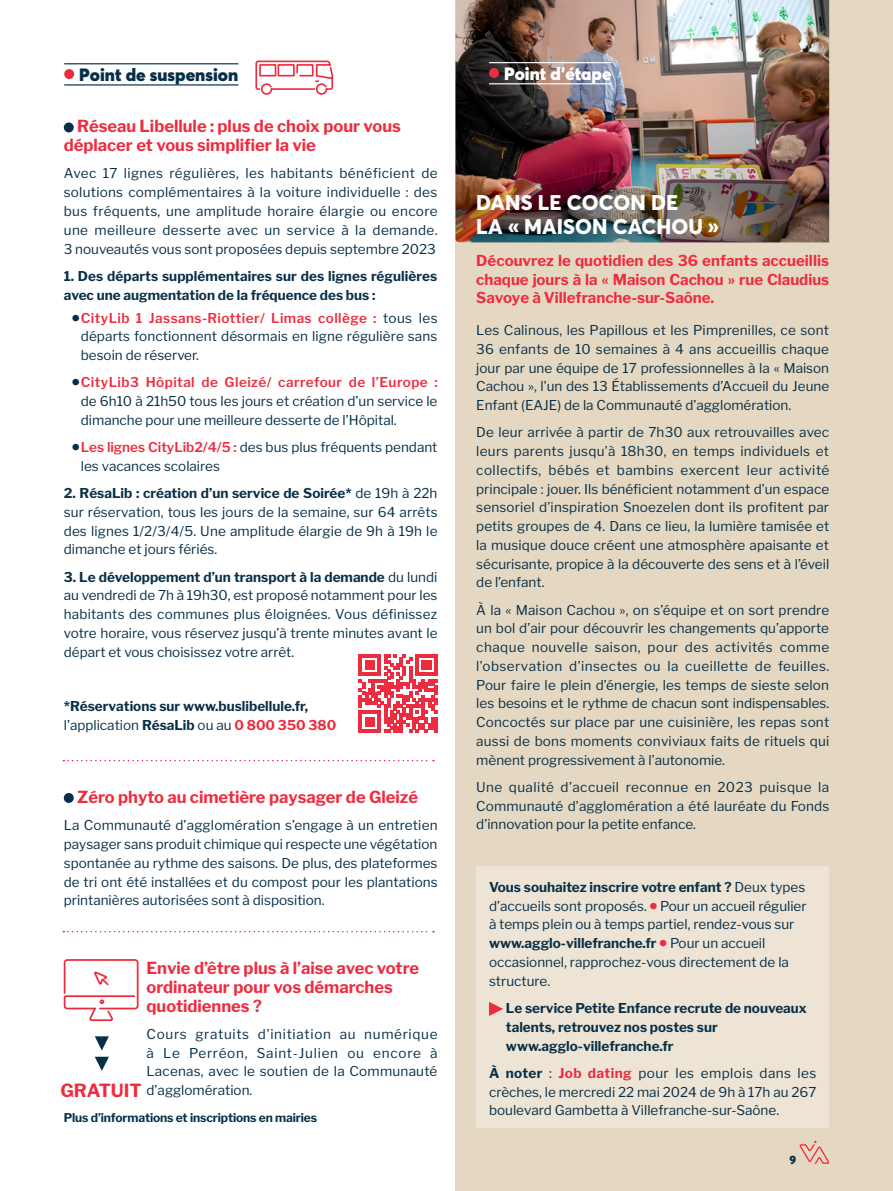
<style>
.page{position:relative;width:893px;height:1191px;background:#fff}
.page>*{position:absolute;margin:0;border:0;box-sizing:border-box;transform-origin:0 0}
.t1{font:800 21px/24px "Averta";letter-spacing:.005em;color:#fff}
.t2{font:700 18px "Libre Franklin";color:#ee2c3f}
.t3{font:900 17.55px "Averta";color:#082f48}
.t4{font:900 17.55px "Averta";color:#fff}
.t5{font:700 16.5px/18.8px "Libre Franklin";color:#ee2c3f}
.t6{font:700 15px/18.8px "Libre Franklin";color:#ee2c3f;text-align:justify}
.t7{font:13.5px/18.8px "Libre Franklin";color:#082f48;text-align:justify}
.t8{font:700 13.5px/18.8px "Libre Franklin";color:#082f48}
.t9{font:700 12px "Libre Franklin";letter-spacing:-.01em;color:#082f48}
.t10{font:900 12px "Averta";color:#082f48}
.s1{font-weight:900;font-size:21px}
.s2{font-weight:600;color:#ee2c3f}
.s3{font-weight:700}
.s4{font-weight:400}
.s5{color:#ee2c3f}
.s6{font-weight:900;font-size:21px;color:#ee2c3f}
.s7{font-weight:700;color:#ee2c3f}
</style>
<div class="page">
<div style="left:455px;top:0;width:438px;height:1191px;background:#e5d8c2"></div>
<img style="left:455px;top:0;width:374px;height:242px">
<div style="left:64px;top:122px;width:10px;height:10px;background:#082f48;border-radius:50%"></div>
<svg style="left:63px;top:931px;width:371px;height:1px"></svg>
<svg style="left:63px;top:760px;width:371px;height:1px"></svg>
<hr style="left:64px;top:63px;width:174px;height:1px;background:#082f48">
<hr style="left:64px;top:84px;width:174px;height:1px;background:#082f48">
<div style="left:64px;top:69px;width:10px;height:10px;background:#ee2c3f;border-radius:50%"></div>
<hr style="left:489px;top:62px;width:123px;height:1px;background:#fff">
<hr style="left:489px;top:83px;width:123px;height:1px;background:#fff">
<div style="left:489px;top:68px;width:10px;height:10px;background:#ee2c3f;border-radius:50%"></div>
<div style="left:476px;top:866px;width:353px;height:262px;background:#ede4d5"></div>
<svg style="left:489px;top:1002px;width:14px;height:14px"></svg>
<div style="left:64px;top:793px;width:10px;height:10px;background:#082f48;border-radius:50%"></div>
<svg style="left:63px;top:959px;width:76px;height:63px"></svg>
<svg style="left:95px;top:1036px;width:14px;height:14px"></svg>
<svg style="left:95px;top:1056px;width:14px;height:15px"></svg>
<svg style="left:359px;top:654px;width:78px;height:78px"></svg>
<svg style="left:255px;top:60px;width:79px;height:35px"></svg>
<svg style="left:799px;top:1140px;width:30px;height:24px"></svg>
<p class="t3" style="left:79px;top:63px;width:161px">Point de suspension</p>
<p class="t4" style="left:504px;top:62px;width:109px">Point d’étape</p>
<p class="t5" style="left:64px;top:117px;width:339px;text-indent:13px">Réseau Libellule : plus de choix pour vous déplacer et vous simplifier la vie</p>
<p class="t7" style="left:64px;top:164px;width:375px">Avec 17 lignes régulières, les habitants bénéficient de solutions complémentaires à la voiture individuelle : des bus fréquents, une amplitude horaire élargie ou encore une meilleure desserte avec un service à la demande.<br>3 nouveautés vous sont proposées depuis septembre 2023</p>
<p class="t8" style="left:64px;top:266px;width:375px">1. Des départs supplémentaires sur des lignes régulières avec une augmentation de la fréquence des bus :</p>
<p class="t7" style="left:81px;top:308px;width:358px;text-indent:-9px"><span class="s1">•</span><span class="s2">CityLib 1 Jassans-Riottier/ Limas collège :</span> tous les départs fonctionnent désormais en ligne régulière sans besoin de réserver.</p>
<p class="t7" style="left:81px;top:373px;width:358px;text-indent:-9px"><span class="s1">•</span><span class="s2">CityLib3 Hôpital de Gleizé/ carrefour de l’Europe : </span>de 6h10 à 21h50 tous les jours et création d’un service le dimanche pour une meilleure desserte de l’Hôpital.</p>
<p class="t7" style="left:81px;top:438px;width:358px;text-indent:-9px"><span class="s1">•</span><span class="s2">Les lignes CityLib2/4/5 :</span> des bus plus fréquents pendant les vacances scolaires</p>
<p class="t7" style="left:64px;top:484px;width:375px"><span class="s3">2. RésaLib : création d’un service de Soirée*</span> de 19h à 22h sur réservation, tous les jours de la semaine, sur 64 arrêts des lignes 1/2/3/4/5. Une amplitude élargie de 9h à 19h le dimanche et jours fériés.</p>
<p class="t7" style="left:64px;top:567px;width:375px"><span class="s3">3. Le développement d’un transport à la demande</span> du lundi au vendredi de 7h à 19h30, est proposé notamment pour les habitants des communes plus éloignées. Vous définissez votre horaire, vous réservez jusqu’à trente minutes avant le départ et vous choisissez votre arrêt.</p>
<p class="t8" style="left:64px;top:697px;width:274px">*Réservations sur www.buslibellule.fr, <span class="s4">l’application</span> RésaLib <span class="s4">ou au</span> <span class="s5">0 800 350 380</span></p>
<p class="t5" style="left:77px;top:787px;width:342px">Zéro phyto au cimetière paysager de Gleizé</p>
<p class="t7" style="left:64px;top:816px;width:375px">La Communauté d’agglomération s’engage à un entretien paysager sans produit chimique qui respecte une végétation spontanée au rythme des saisons. De plus, des plateformes de tri ont été installées et du compost pour les plantations printanières autorisées sont à disposition.</p>
<p class="t5" style="left:147px;top:958px;width:274px">Envie d’être plus à l’aise avec votre ordinateur pour vos démarches quotidiennes ?</p>
<p class="t7" style="left:147px;top:1024px;width:293px">Cours gratuits d’initiation au numérique à Le Perréon, Saint-Julien ou encore à Lacenas, avec le soutien de la Communauté d’agglomération.</p>
<p class="t9" style="left:64px;top:1110px;width:255px">Plus d’informations et inscriptions en mairies</p>
<h2 class="t2" style="left:60px;top:1079px;width:83px">GRATUIT</h2>
<h1 class="t1" style="left:476px;top:191px;width:244px">DANS LE COCON DE<br>LA « MAISON CACHOU »</h1>
<p class="t6" style="left:476px;top:251px;width:354px">Découvrez le quotidien des 36 enfants accueillis chaque jours à la « Maison Cachou » rue Claudius Savoye à Villefranche-sur-Saône.</p>
<p class="t7" style="left:476px;top:321px;width:354px">Les Calinous, les Papillous et les Pimprenilles, ce sont 36 enfants de 10 semaines à 4 ans accueillis chaque jour par une équipe de 17 professionnelles à la « Maison Cachou », l’un des 13 Établissements d’Accueil du Jeune Enfant (EAJE) de la Communauté d’agglomération.</p>
<p class="t7" style="left:476px;top:423px;width:355px">De leur arrivée à partir de 7h30 aux retrouvailles avec leurs parents jusqu’à 18h30, en temps individuels et collectifs, bébés et bambins exercent leur activité principale : jouer. Ils bénéficient notamment d’un espace sensoriel d’inspiration Snoezelen dont ils profitent par petits groupes de 4. Dans ce lieu, la lumière tamisée et la musique douce créent une atmosphère apaisante et sécurisante, propice à la découverte des sens et à l’éveil de l’enfant.</p>
<p class="t7" style="left:476px;top:600px;width:355px">À la « Maison Cachou », on s’équipe et on sort prendre un bol d’air pour découvrir les changements qu’apporte chaque nouvelle saison, pour des activités comme l’observation d’insectes ou la cueillette de feuilles.<br>Pour faire le plein d’énergie, les temps de sieste selon les besoins et le rythme de chacun sont indispensables.<br>Concoctés sur place par une cuisinière, les repas sont aussi de bons moments conviviaux faits de rituels qui mènent progressivement à l’autonomie.</p>
<p class="t7" style="left:476px;top:777px;width:355px">Une qualité d’accueil reconnue en 2023 puisque la Communauté d’agglomération a été lauréate du Fonds d’innovation pour la petite enfance.</p>
<p class="t7" style="left:489px;top:877px;width:319px;text-align:left"><span class="s3">Vous souhaitez inscrire votre enfant ?</span> Deux types d’accueils sont proposés. <span class="s6">•</span> Pour un accueil régulier à temps plein ou à temps partiel, rendez-vous sur <span class="s3">www.agglo-villefranche.fr</span> <span class="s6">•</span> Pour un accueil occasionnel, rapprochez-vous directement de la structure.</p>
<p class="t8" style="left:506px;top:998px;width:302px">Le service Petite Enfance recrute de nouveaux talents, retrouvez nos postes sur www.agglo-villefranche.fr</p>
<p class="t7" style="left:489px;top:1063px;width:329px"><span class="s3">À noter</span> : <span class="s7">Job dating</span> pour les emplois dans les crèches, le mercredi 22 mai 2024 de 9h à 17h au 267 boulevard Gambetta à Villefranche-sur-Saône.</p>
<p class="t10" style="left:790px;top:1151px;width:8px">9</p>
</div>
